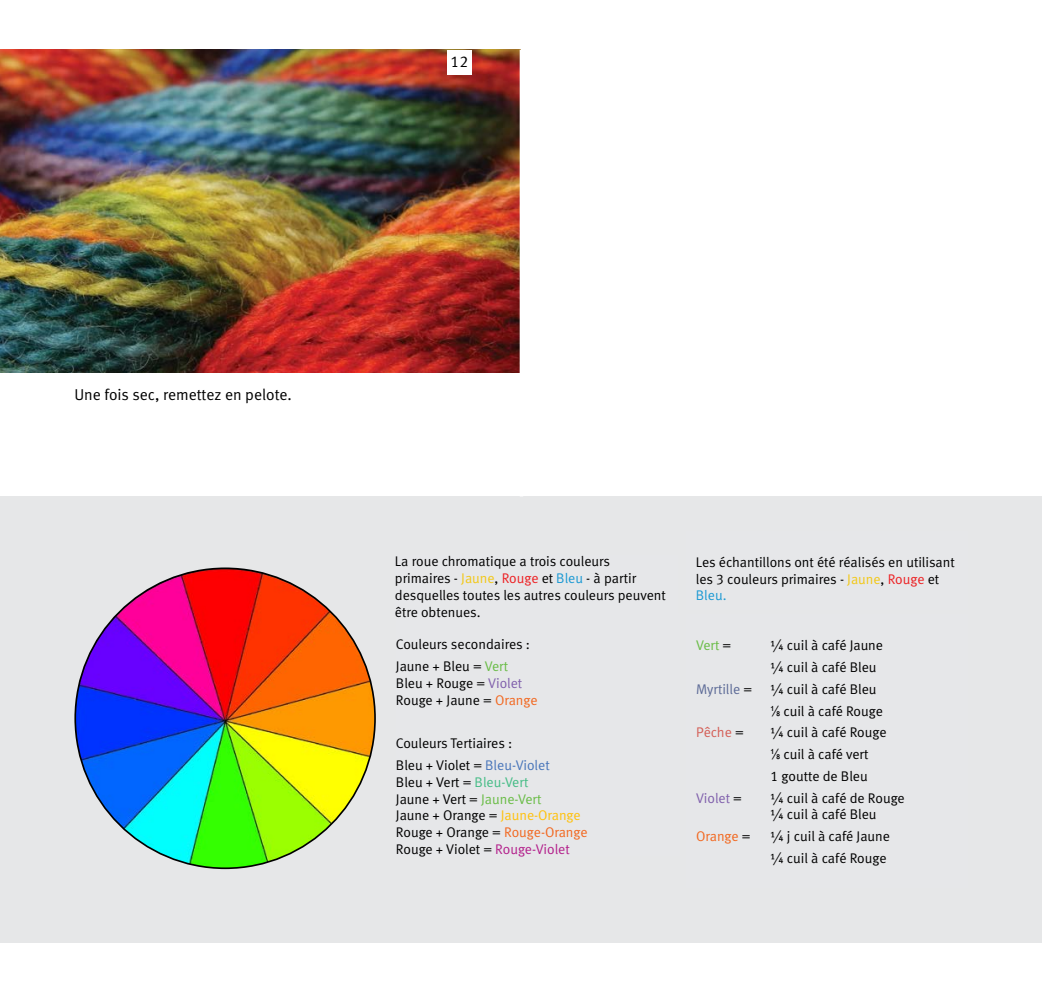
<style>
.page{position:relative;width:1042px;height:993px;background:#fff}
.page>*{position:absolute;margin:0;border:0;box-sizing:border-box;transform-origin:0 0}
.General_instructions{font:15.75px "Meta Normal LF";color:#000}
.t1{font:14px/16.8px "Meta Normal LF";color:#000}
.t2{font:14px "Meta Normal LF";letter-spacing:-.005em;color:#5d6b97}
.t3{font:14px "Meta Normal LF";letter-spacing:-.005em;color:#8060ac}
.t4{font:14px "Meta Normal LF";letter-spacing:-.005em;color:#f2681f}
.t5{font:14px "Meta Normal LF";color:#d45f57}
.t6{font:14px "Meta Normal LF";color:#69bc46}
.s1{color:#f2c817}
.s2{color:#ed2124}
.s3{color:#1b99d3}
.s4{color:#69bc46}
.s5{color:#8060ac}
.s6{color:#f26820}
.s7{color:#4976ba}
.s8{color:#45bc86}
.s9{color:#ffc10c}
.s10{color:#b3208b}
.s11{color:#ec2124}
.s12{color:#000}
.s13{font-family:"Arial Narrow"}
</style>
<div class="page">
<div style="left:0;top:496px;width:1042px;height:447px;background:#e6e7e8"></div>
<img style="left:0;top:50px;width:520px;height:322px">
<div style="left:447px;top:50px;width:25px;height:24px;background:#fff"></div>
<img style="left:75px;top:568px;width:300px;height:300px;border-radius:150px">
<p class="General_instructions" style="left:450px;top:52px;width:19px">12</p>
<p class="General_instructions" style="left:74px;top:385px;width:219px">Une fois sec, remettez en pelote.</p>
<p class="t1" style="left:395px;top:552px;width:272px">La roue chromatique a trois couleurs primaires - <span class="s1">Jaune</span>, <span class="s2">Rouge</span> et <span class="s3">Bleu</span> - à partir desquelles toutes les autres couleurs peuvent être obtenues.</p>
<p class="t1" style="left:396px;top:635px;width:136px">Couleurs secondaires :</p>
<p class="t1" style="left:396px;top:657px;width:143px">Jaune + Bleu = <span class="s4">Vert<br></span>Bleu + Rouge = <span class="s5">Violet<br></span>Rouge + Jaune = <span class="s6">Orange</span></p>
<p class="t1" style="left:396px;top:734px;width:118px">Couleurs Tertiaires :</p>
<p class="t1" style="left:396px;top:756px;width:193px">Bleu + Violet = <span class="s7">Bleu-Violet<br></span>Bleu + Vert = <span class="s8">Bleu-Vert<br></span>Jaune + Vert = <span class="s4">Jaune-Vert<br></span>Jaune + Orange = <span class="s9">Jaune-Orange<br></span>Rouge + Orange = <span class="s6">Rouge-Orange<br></span>Rouge + Violet = <span class="s10">Rouge-Violet</span></p>
<p class="t1" style="left:696px;top:553px;width:260px">Les échantillons ont été réalisés en utilisant les 3 couleurs primaires - <span class="s1">Jaune</span>, <span class="s11">Rouge</span> et<br><span class="s3">Bleu.</span></p>
<p class="t6" style="left:696px;top:637px;width:37px">Vert <span class="s12">=</span></p>
<p class="t1" style="left:770px;top:636px;width:114px">¼ cuil à café Jaune</p>
<p class="t1" style="left:770px;top:658px;width:107px">¼ cuil à café Bleu</p>
<p class="t2" style="left:696px;top:680px;width:57px">Myrtille <span class="s12">=</span></p>
<p class="t1" style="left:770px;top:680px;width:107px">¼ cuil à café Bleu</p>
<p class="t1" style="left:770px;top:702px;width:114px"><span class="s13">⅛</span> cuil à café Rouge</p>
<p class="t5" style="left:696px;top:724px;width:49px">Pêche <span class="s12">=</span></p>
<p class="t1" style="left:770px;top:723px;width:117px">¼ cuil à café Rouge</p>
<p class="t1" style="left:770px;top:745px;width:99px"><span class="s13">⅛</span> cuil à café vert</p>
<p class="t1" style="left:770px;top:767px;width:99px">1 goutte de Bleu</p>
<p class="t3" style="left:696px;top:789px;width:47px">Violet <span class="s12">=</span></p>
<p class="t1" style="left:770px;top:789px;width:136px">¼ cuil à café de Rouge ¼ cuil à café Bleu</p>
<p class="t4" style="left:696px;top:828px;width:56px">Orange <span class="s12">=</span></p>
<p class="t1" style="left:770px;top:827px;width:121px">¼ j cuil à café Jaune</p>
<p class="t1" style="left:770px;top:849px;width:117px">¼ cuil à café Rouge</p>
</div>
